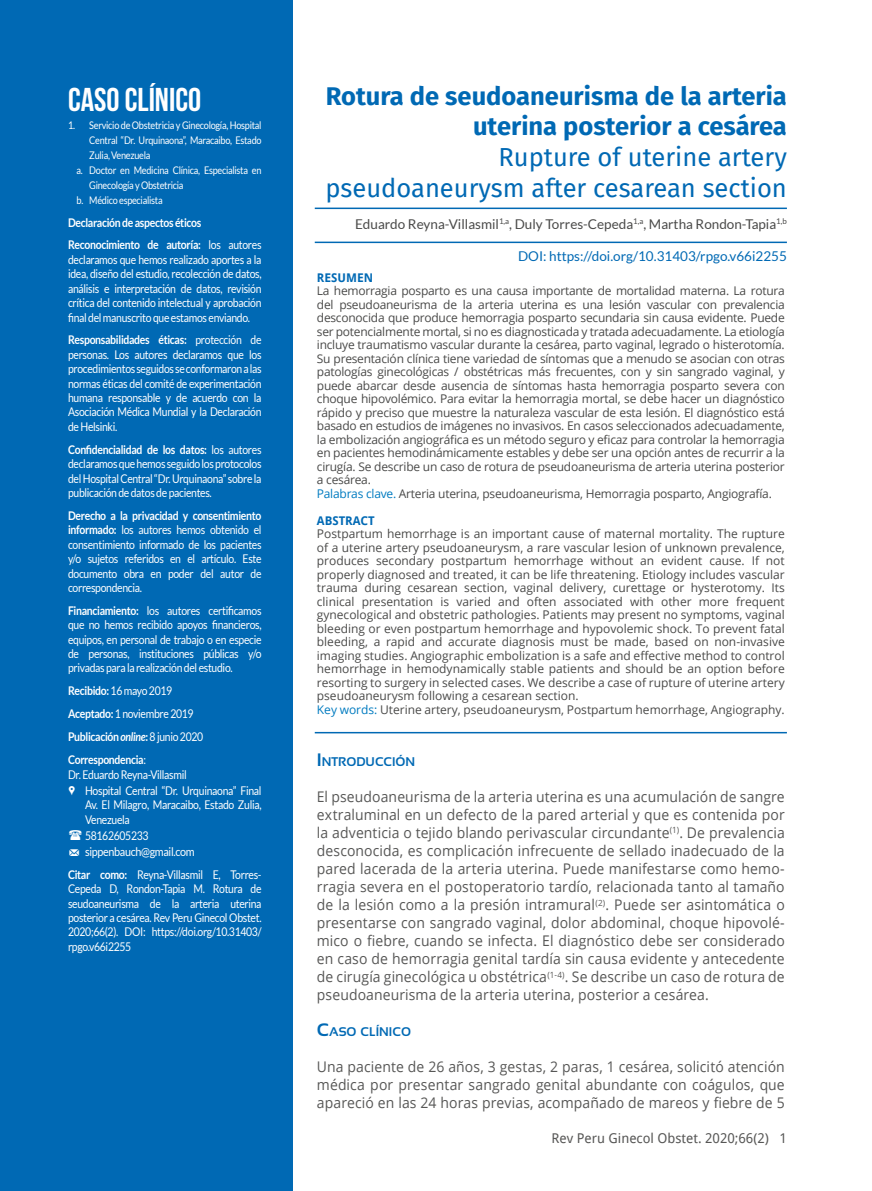
<style>
.page{position:relative;width:872px;height:1191px;background:#fff}
.page>*{position:absolute;margin:0;border:0;box-sizing:border-box;transform-origin:0 0}
.t1{font:700 33px "Bebas Neue";color:#fff}
.t2{font:700 25.5px/30.6px "Fira Sans";color:#0069b4;text-align:right}
.t3{font:25.5px/30.6px "Fira Sans";color:#0069b4;text-align:right}
.t4{font:14.7px/18px "Open Sans";letter-spacing:.005em;color:#575756;text-align:justify;scale:.95 1}
.t5{font:13.5px "Lato";color:#4a4a49}
.t6{font:13.5px "Lato";color:#0069b4}
.t7{font:13.5px "Droid Sans";color:#575756}
.t8{font:700 12.6px "Sansation";color:#0069b4}
.t9{font:12px/14.4px "Lato";letter-spacing:-.03em;color:#fff;text-align:justify;scale:.87 1}
.t10{font:12px/13.5px "Open Sans";letter-spacing:-.02em;color:#4a4a49}
.t11{font:12px/13.5px "Open Sans";color:#4a4a49}
.t12{font:700 12px/23px "Lato";letter-spacing:-.03em;color:#fff;scale:.87 1}
.t13{font:700 12px "Droid Sans";color:#0069b4}
.t14{font:10.5px "Lato";letter-spacing:-.03em;color:#fff;scale:.87 1}
.s1{font-weight:400}
.s2{font-weight:700}
.s3{font-style:italic}
.s4{font-family:"Modern Pictograms";font-size:13.5px}
.s5{color:#007bc0}
.s6{font-size:18px}
</style>
<div class="page">
<div style="left:0;top:0;width:293px;height:1191px;background:#0069b4"></div>
<hr style="left:315px;top:207px;width:472px;height:2px;background:#0069b4">
<hr style="left:315px;top:242px;width:472px;height:1px;background:#0069b4">
<hr style="left:315px;top:732px;width:472px;height:1px;background:#0069b4">
<h1 class="t1" style="left:68px;top:82px;width:135px">CASO CLÍNICO</h1>
<p class="t14" style="left:68px;top:119px;width:224px">1. Servicio de Obstetricia y Ginecología, Hospital</p>
<p class="t14" style="left:89px;top:134px;width:199px">Central “Dr. Urquinaona”, Maracaibo, Estado</p>
<p class="t14" style="left:89px;top:149px;width:72px">Zulia, Venezuela</p>
<p class="t14" style="left:77px;top:164px;width:214px">a. Doctor en Medicina Clínica, Especialista en</p>
<p class="t14" style="left:89px;top:179px;width:110px">Ginecología y Obstetricia</p>
<p class="t14" style="left:77px;top:194px;width:100px">b. Médico especialista</p>
<p class="t12" style="left:68px;top:210px;width:224px">Declaración de aspectos éticos<br>Reconocimiento de autoría: <span class="s1">los autores</span></p>
<p class="t9" style="left:68px;top:252px;width:224px">declaramos que hemos realizado aportes a la idea, diseño del estudio, recolección de datos, análisis e interpretación de datos, revisión crítica del contenido intelectual y aprobación final del manuscrito que estamos enviando.</p>
<p class="t9" style="left:68px;top:333px;width:224px"><span class="s2">Responsabilidades éticas:</span> protección de personas. Los autores declaramos que los procedimientos seguidos se conformaron a las normas éticas del comité de experimentación humana responsable y de acuerdo con la Asociación Médica Mundial y la Declaración de Helsinki.</p>
<p class="t9" style="left:68px;top:442px;width:224px"><span class="s2">Confidencialidad de los datos:</span> los autores declaramos que hemos seguido los protocolos del Hospital Central “Dr. Urquinaona” sobre la publicación de datos de pacientes.</p>
<p class="t9" style="left:68px;top:508px;width:224px"><span class="s2">Derecho a la privacidad y consentimiento informado:</span> los autores hemos obtenido el consentimiento informado de los pacientes y/o sujetos referidos en el artículo. Este documento obra en poder del autor de correspondencia.</p>
<p class="t9" style="left:68px;top:603px;width:224px"><span class="s2">Financiamiento:</span> los autores certificamos que no hemos recibido apoyos financieros, equipos, en personal de trabajo o en especie de personas, instituciones públicas y/o privadas para la realización del estudio.</p>
<p class="t12" style="left:68px;top:679px;width:157px">Recibido: <span class="s1">16 mayo 2019<br></span>Aceptado: <span class="s1">1 noviembre 2019<br></span>Publicación <span class="s3">online</span>: <span class="s1">8 junio 2020<br></span>Correspondencia<span class="s1">:</span></p>
<p class="t9" style="left:68px;top:766px;width:224px;line-height:16.2px">Dr. Eduardo Reyna-Villasmil<br><span class="s4">,</span> Hospital Central “Dr. Urquinaona” Final</p>
<p class="t9" style="left:85px;top:797px;width:204px">Av. El Milagro, Maracaibo, Estado Zulia,<br>Venezuela</p>
<p class="t9" style="left:68px;top:827px;width:147px;line-height:16.2px;text-indent:17px">58162605233<br><span class="s4">m</span> sippenbauch@gmail.com</p>
<p class="t9" style="left:68px;top:867px;width:224px"><span class="s2">Citar como:</span> Reyna-Villasmil E, Torres-Cepeda D, Rondon-Tapia M. Rotura de seudoaneurisma de la arteria uterina posterior a cesárea. Rev Peru Ginecol Obstet.<br>2020;66(2). DOI: https://doi.org/10.31403/ rpgo.v66i2255</p>
<h2 class="t2" style="left:326px;top:79px;width:462px">Rotura de seudoaneurisma de la arteria uterina posterior a cesárea</h2>
<h2 class="t3" style="left:325px;top:141px;width:463px">Rupture of uterine artery pseudoaneurysm after cesarean section</h2>
<p class="t5" style="left:355px;top:216px;width:433px">Eduardo Reyna-Villasmil<sup>1,a</sup>, Duly Torres-Cepeda<sup>1,a</sup>, Martha Rondon-Tapia<sup>1,b</sup></p>
<p class="t6" style="left:518px;top:249px;width:270px">DOI: https://doi.org/10.31403/rpgo.v66i2255</p>
<p class="t13" style="left:317px;top:269px;width:58px">RESUMEN</p>
<p class="t10" style="left:317px;top:284px;width:469px">La hemorragia posparto es una causa importante de mortalidad materna. La rotura del pseudoaneurisma de la arteria uterina es una lesión vascular con prevalencia desconocida que produce hemorragia posparto secundaria sin causa evidente. Puede ser potencialmente mortal, si no es diagnosticada y tratada adecuadamente. La etiología incluye traumatismo vascular durante la cesárea, parto vaginal, legrado o histerotomía.<br>Su presentación clínica tiene variedad de síntomas que a menudo se asocian con otras patologías ginecológicas / obstétricas más frecuentes, con y sin sangrado vaginal, y puede abarcar desde ausencia de síntomas hasta hemorragia posparto severa con choque hipovolémico. Para evitar la hemorragia mortal, se debe hacer un diagnóstico rápido y preciso que muestre la naturaleza vascular de esta lesión. El diagnóstico está basado en estudios de imágenes no invasivos. En casos seleccionados adecuadamente, la embolización angiográfica es un método seguro y eficaz para controlar la hemorragia en pacientes hemodinámicamente estables y debe ser una opción antes de recurrir a la cirugía. Se describe un caso de rotura de pseudoaneurisma de arteria uterina posterior a cesárea.<br><span class="s5">Palabras clave.</span> Arteria uterina, pseudoaneurisma, Hemorragia posparto, Angiografía.</p>
<p class="t13" style="left:317px;top:512px;width:59px">ABSTRACT</p>
<p class="t11" style="left:317px;top:527px;width:469px">Postpartum hemorrhage is an important cause of maternal mortality. The rupture of a uterine artery pseudoaneurysm, a rare vascular lesion of unknown prevalence, produces secondary postpartum hemorrhage without an evident cause. If not properly diagnosed and treated, it can be life threatening. Etiology includes vascular trauma during cesarean section, vaginal delivery, curettage or hysterotomy. Its clinical presentation is varied and often associated with other more frequent gynecological and obstetric pathologies. Patients may present no symptoms, vaginal bleeding or even postpartum hemorrhage and hypovolemic shock. To prevent fatal bleeding, a rapid and accurate diagnosis must be made, based on non-invasive imaging studies. Angiographic embolization is a safe and effective method to control hemorrhage in hemodynamically stable patients and should be an option before resorting to surgery in selected cases. We describe a case of rupture of uterine artery pseudoaneurysm following a cesarean section.<br><span class="s5">Key words:</span> Uterine artery, pseudoaneurysm, Postpartum hemorrhage, Angiography.</p>
<p class="t8" style="left:317px;top:755px;width:100px"><span class="s6">I</span>NTRODUCCIÓN</p>
<p class="t4" style="left:317px;top:787px;width:494px">El pseudoaneurisma de la arteria uterina es una acumulación de sangre extraluminal en un defecto de la pared arterial y que es contenida por la adventicia o tejido blando perivascular circundante<sup>(1)</sup>. De prevalencia desconocida, es complicación infrecuente de sellado inadecuado de la pared lacerada de la arteria uterina. Puede manifestarse como hemo&shy;rragia severa en el postoperatorio tardío, relacionada tanto al tamaño de la lesión como a la presión intramural<sup>(2)</sup>. Puede ser asintomática o presentarse con sangrado vaginal, dolor abdominal, choque hipovolé&shy;mico o fiebre, cuando se infecta. El diagnóstico debe ser considerado en caso de hemorragia genital tardía sin causa evidente y antecedente de cirugía ginecológica u obstétrica<sup>(1-4)</sup>. Se describe un caso de rotura de pseudoaneurisma de la arteria uterina, posterior a cesárea.</p>
<p class="t8" style="left:317px;top:1025px;width:96px"><span class="s6">C</span>ASO CLÍNICO</p>
<p class="t4" style="left:317px;top:1057px;width:494px">Una paciente de 26 años, 3 gestas, 2 paras, 1 cesárea, solicitó atención médica por presentar sangrado genital abundante con coágulos, que apareció en las 24 horas previas, acompañado de mareos y fiebre de 5</p>
<p class="t7" style="left:551px;top:1128px;width:237px">Rev Peru Ginecol Obstet. 2020;66(2) 1</p>
</div>
